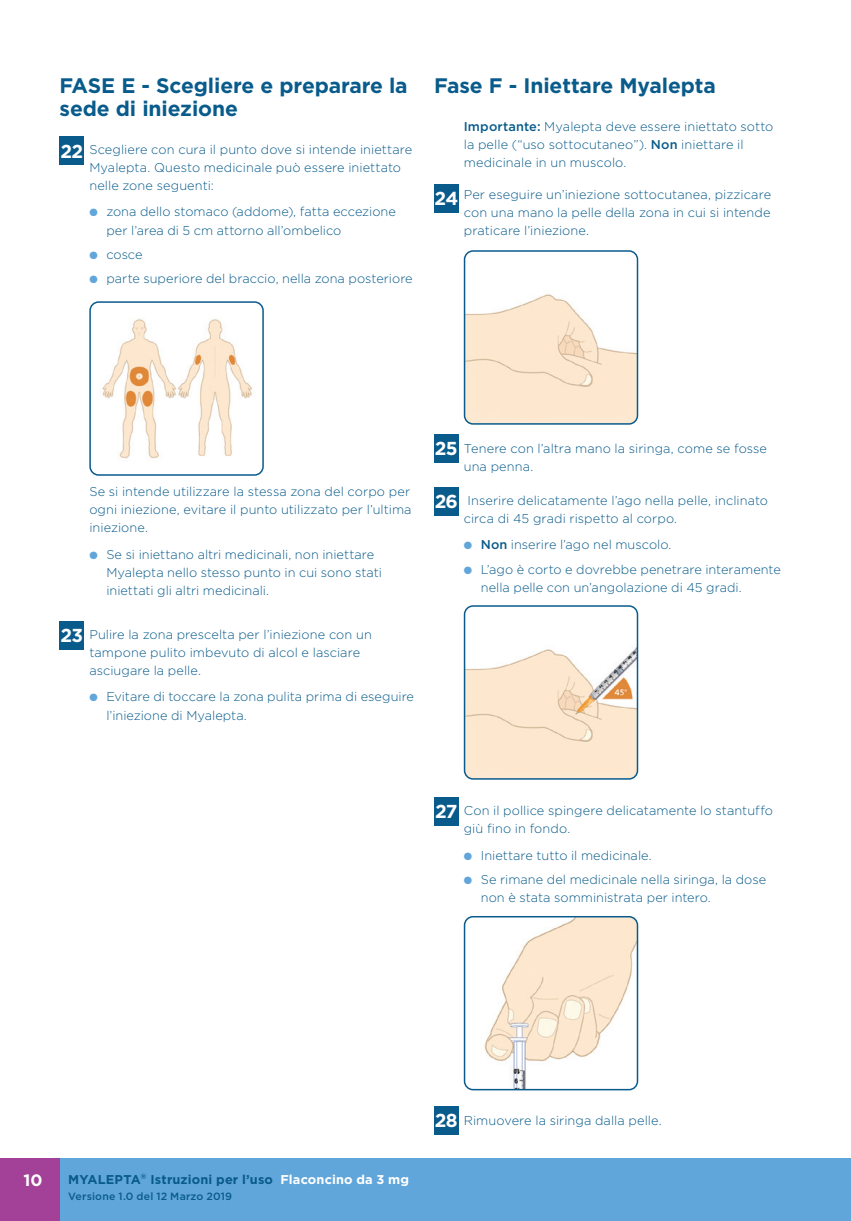
<style>
.page{position:relative;width:851px;height:1221px;background:#fff}
.page>*{position:absolute;margin:0;border:0;box-sizing:border-box;transform-origin:0 0}
.Subhead{font:700 21px/22.5px "Gotham";letter-spacing:-.005em;color:#085b8b}
.t1{font:700 18.75px "Gotham";letter-spacing:-.04em;color:#fff}
.t2{font:700 16.5px "Gotham";color:#fff}
.t3{font:300 12.75px/18px "Gotham";letter-spacing:.005em;color:#085b8b}
.t4{font:700 12.75px "Gotham";letter-spacing:.015em;color:#085b8b}
.t5{font:500 10.5px "Gotham";letter-spacing:.02em;color:#085b8b}
.s1{font-weight:500}
.s2{color:#61a6da}
.s3{color:#fff}
</style>
<div class="page">
<div style="left:0;top:1158px;width:850px;height:62px;background:#61a6da"></div>
<div style="left:0;top:1158px;width:60px;height:62px;background:#a34198"></div>
<div style="left:60px;top:136px;width:24px;height:29px;background:#085b8b"></div>
<div style="left:60px;top:621px;width:24px;height:28px;background:#085b8b"></div>
<div style="left:434px;top:184px;width:24px;height:29px;background:#085b8b"></div>
<div style="left:434px;top:434px;width:24px;height:28px;background:#085b8b"></div>
<div style="left:434px;top:487px;width:24px;height:29px;background:#085b8b"></div>
<div style="left:434px;top:797px;width:24px;height:29px;background:#085b8b"></div>
<div style="left:434px;top:1106px;width:24px;height:28px;background:#085b8b"></div>
<img style="left:90px;top:304px;width:173px;height:171px">
<div style="left:89px;top:301px;width:175px;height:174px;border:2px solid #085b8b;border-radius:9px"></div>
<img style="left:466px;top:251px;width:171px;height:173px">
<div style="left:463px;top:250px;width:175px;height:174px;border:2px solid #085b8b;border-radius:9px"></div>
<img style="left:466px;top:606px;width:171px;height:173px">
<div style="left:463px;top:605px;width:175px;height:174px;border:2px solid #085b8b;border-radius:9px"></div>
<img style="left:466px;top:918px;width:171px;height:171px">
<div style="left:463px;top:915px;width:175px;height:175px;border:2px solid #085b8b;border-radius:9px"></div>
<p class="Subhead" style="left:60px;top:74px;width:349px">FASE E - Scegliere e preparare la sede di iniezione</p>
<p class="Subhead" style="left:434px;top:74px;width:283px">Fase F - Iniettare Myalepta</p>
<p class="t3" style="left:463px;top:117px;width:311px"><span class="s1">Importante:</span> Myalepta deve essere iniettato sotto la pelle (“uso sottocutaneo”). <span class="s1">Non</span> iniettare il medicinale in un muscolo.</p>
<p class="t1" style="left:61px;top:140px;width:24px">22</p>
<p class="t3" style="left:89px;top:140px;width:324px">Scegliere con cura il punto dove si intende iniettare<br>Myalepta. Questo medicinale può essere iniettato nelle zone seguenti:</p>
<p class="t3" style="left:106px;top:203px;width:291px;text-indent:-17px"><span class="s2">●</span> zona dello stomaco (addome), fatta eccezione per l’area di 5 cm attorno all’ombelico</p>
<p class="t3" style="left:89px;top:245px;width:55px"><span class="s2">●</span> cosce</p>
<p class="t3" style="left:89px;top:269px;width:325px"><span class="s2">●</span> parte superiore del braccio, nella zona posteriore</p>
<p class="t3" style="left:463px;top:186px;width:309px;text-align:justify">Per eseguire un’iniezione sottocutanea, pizzicare con una mano la pelle della zona in cui si intende praticare l’iniezione.</p>
<p class="t1" style="left:434px;top:188px;width:25px">24</p>
<p class="t3" style="left:89px;top:482px;width:323px;text-align:justify">Se si intende utilizzare la stessa zona del corpo per ogni iniezione, evitare il punto utilizzato per l’ultima iniezione.</p>
<p class="t3" style="left:106px;top:545px;width:277px;text-indent:-17px"><span class="s2">●</span> Se si iniettano altri medicinali, non iniettare<br>Myalepta nello stesso punto in cui sono stati iniettati gli altri medicinali.</p>
<p class="t1" style="left:61px;top:624px;width:24px">23</p>
<p class="t3" style="left:89px;top:625px;width:284px">Pulire la zona prescelta per l’iniezione con un tampone pulito imbevuto di alcol e lasciare asciugare la pelle.</p>
<p class="t3" style="left:106px;top:687px;width:309px;text-indent:-17px"><span class="s2">●</span> Evitare di toccare la zona pulita prima di eseguire l’iniezione di Myalepta.</p>
<p class="t1" style="left:435px;top:437px;width:24px">25</p>
<p class="t1" style="left:434px;top:490px;width:25px">26</p>
<p class="t3" style="left:463px;top:439px;width:305px">Tenere con l’altra mano la siringa, come se fosse una penna.</p>
<p class="t3" style="left:463px;top:491px;width:306px">Inserire delicatamente l’ago nella pelle, inclinato circa di 45 gradi rispetto al corpo.</p>
<p class="t3" style="left:463px;top:535px;width:209px"><span class="s2">●</span> <span class="s1">Non</span> inserire l’ago nel muscolo.</p>
<p class="t3" style="left:480px;top:560px;width:301px;text-indent:-17px"><span class="s2">●</span> L’ago è corto e dovrebbe penetrare interamente nella pelle con un’angolazione di 45 gradi.</p>
<p class="t1" style="left:435px;top:800px;width:24px">27</p>
<p class="t3" style="left:463px;top:801px;width:311px">Con il pollice spingere delicatamente lo stantuffo giù fino in fondo.</p>
<p class="t3" style="left:463px;top:845px;width:189px"><span class="s2">●</span> Iniettare tutto il medicinale.</p>
<p class="t3" style="left:480px;top:870px;width:287px;text-indent:-17px"><span class="s2">●</span> Se rimane del medicinale nella siringa, la dose non è stata somministrata per intero.</p>
<p class="t2" style="left:24px;top:1170px;width:20px">10</p>
<p class="t4" style="left:68px;top:1171px;width:342px">MYALEPTA<sup>®</sup> Istruzioni per l’uso <span class="s3">Flaconcino da 3 mg</span></p>
<p class="t5" style="left:68px;top:1189px;width:165px">Versione 1.0 del 12 Marzo 2019</p>
<p class="t1" style="left:435px;top:1109px;width:24px">28</p>
<p class="t3" style="left:463px;top:1111px;width:199px">Rimuovere la siringa dalla pelle.</p>
</div>
